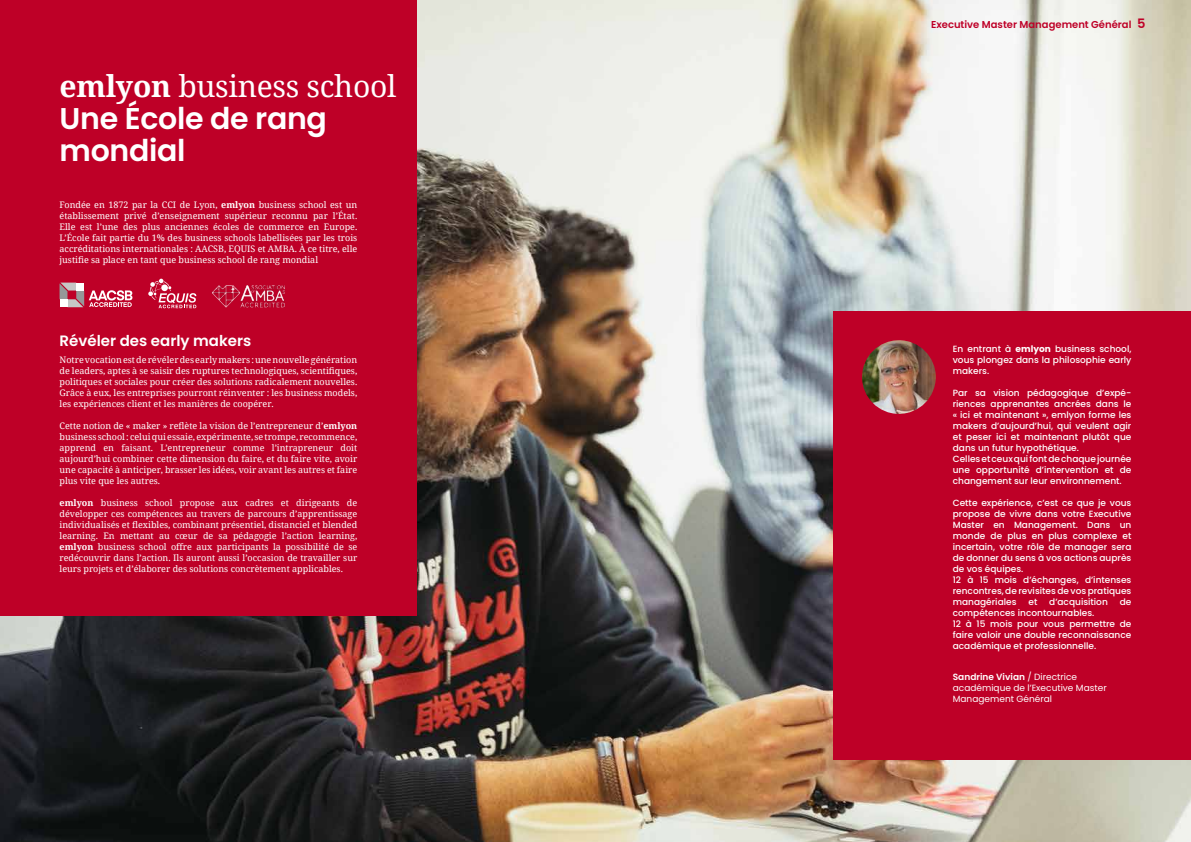
<style>
.page{position:relative;width:1191px;height:842px;background:#fff}
.page>*{position:absolute;margin:0;border:0;box-sizing:border-box;transform-origin:0 0}
.t1{font:600 30px/32px "Poppins";letter-spacing:-.01em;color:#fff}
.t2{font:30px "Noto Serif";letter-spacing:-.01em;color:#fff}
.t3{font:600 15px "Poppins";color:#fff}
.t4{font:600 10px "Poppins";color:#be0027}
.t5{font:9px/11px "Noto Serif";color:#fff;text-align:justify}
.t6{font:500 9px/11px "Poppins";color:#fff}
.t7{font:9px/11px "Poppins";color:#fff}
.s1{font-weight:700}
.s2{font-size:13px}
.s3{font-weight:600}
</style>
<div class="page">
<img style="left:0;top:0;width:1191px;height:842px">
<div style="left:0;top:0;width:417px;height:616px;background:#be0027"></div>
<svg style="left:148px;top:279px;width:48px;height:29px"></svg>
<img style="left:211px;top:285px;width:74px;height:22px">
<svg style="left:60px;top:283px;width:72px;height:24px"></svg>
<div style="left:833px;top:312px;width:358px;height:448px;background:#be0027"></div>
<img style="left:862px;top:340px;width:73px;height:74px;border-radius:37px">
<h1 class="t2" style="left:60px;top:65px;width:338px"><span class="s1">emlyon</span> business school</h1>
<h1 class="t1" style="left:60px;top:102px;width:269px">Une École de rang mondial</h1>
<p class="t5" style="left:60px;top:199px;width:299px">Fondée en 1872 par la CCI de Lyon, <span class="s1">emlyon</span> business school est un établissement privé d’enseignement supérieur reconnu par l’État.<br>Elle est l’une des plus anciennes écoles de commerce en Europe.<br>L’École fait partie du 1% des business schools labellisées par les trois accréditations internationales : AACSB, EQUIS et AMBA. À ce titre, elle justifie sa place en tant que business school de rang mondial</p>
<h2 class="t3" style="left:60px;top:332px;width:193px">Révéler des early makers</h2>
<p class="t5" style="left:60px;top:354px;width:299px">Notre vocation est de révéler des early makers : une nouvelle génération de leaders, aptes à se saisir des ruptures technologiques, scientifiques, politiques et sociales pour créer des solutions radicalement nouvelles.<br>Grâce à eux, les entreprises pourront réinventer : les business models, les expériences client et les manières de coopérer.</p>
<p class="t5" style="left:60px;top:420px;width:299px">Cette notion de « maker » reflète la vision de l’entrepreneur d’<span class="s1">emlyon </span>business school : celui qui essaie, expérimente, se trompe, recommence, apprend en faisant. L’entrepreneur comme l’intrapreneur doit aujourd’hui combiner cette dimension du faire, et du faire vite, avoir une capacité à anticiper, brasser les idées, voir avant les autres et faire plus vite que les autres.</p>
<p class="t5" style="left:60px;top:497px;width:299px"><span class="s1">emlyon</span> business school propose aux cadres et dirigeants de développer ces compétences au travers de parcours d’apprentissage individualisés et flexibles, combinant présentiel, distanciel et blended learning. En mettant au cœur de sa pédagogie l’action learning, <span class="s1">emlyon</span> business school offre aux participants la possibilité de se redécouvrir dans l’action. Ils auront aussi l’occasion de travailler sur leurs projets et d’élaborer des solutions concrètement applicables.</p>
<p class="t4" style="left:931px;top:19px;width:216px">Executive Master Management Général <span class="s2">5</span></p>
<p class="t6" style="left:952px;top:344px;width:180px;text-align:justify">En entrant à <span class="s1">emlyon</span> business school, vous plongez dans la philosophie early makers.</p>
<p class="t6" style="left:952px;top:388px;width:180px">Par sa vision pédagogique d’expé&shy;riences apprenantes ancrées dans le « ici et maintenant », emlyon forme les makers d’aujourd’hui, qui veulent agir et peser ici et maintenant plutôt que dans un futur hypothétique.<br>Celles et ceux qui font de chaque journée une opportunité d’intervention et de changement sur leur environnement.</p>
<p class="t6" style="left:952px;top:498px;width:180px">Cette expérience, c’est ce que je vous propose de vivre dans votre Executive<br>Master en Management. Dans un monde de plus en plus complexe et incertain, votre rôle de manager sera de donner du sens à vos actions auprès de vos équipes.<br>12 à 15 mois d’échanges, d’intenses rencontres, de revisites de vos pratiques managériales</p>
<p class="t6" style="left:1028px;top:597px;width:10px">et</p>
<p class="t6" style="left:1049px;top:597px;width:60px">d’acquisition</p>
<p class="t6" style="left:1119px;top:597px;width:13px">de</p>
<p class="t6" style="left:952px;top:608px;width:180px">compétences incontournables.<br>12 à 15 mois pour vous permettre de faire valoir une double reconnaissance académique et professionnelle.</p>
<p class="t7" style="left:952px;top:671px;width:155px"><span class="s3">Sandrine Vivian</span> / Directrice académique de l’Executive Master<br>Management Général</p>
</div>
